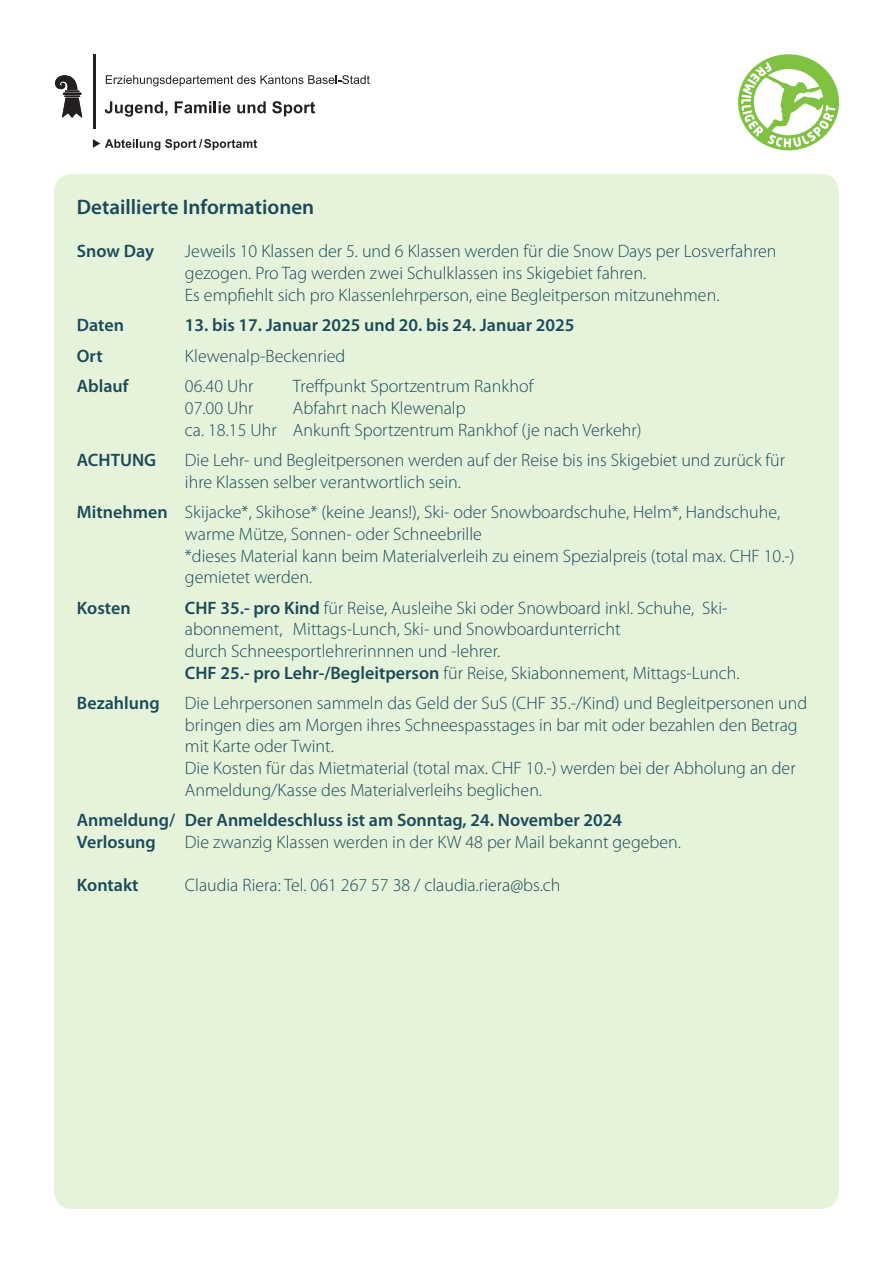
<style>
.page{position:relative;width:893px;height:1263px;background:#fff}
.page>*{position:absolute;margin:0;border:0;box-sizing:border-box;transform-origin:0 0}
.t1{font:600 21px "Myriad Pro";color:#1b4959}
.t2{font:300 18px/21.6px "Myriad Pro";color:#1b4959}
.t3{font:600 18px/21.6px "Myriad Pro";color:#1b4959}
.s1{font-weight:600}
</style>
<div class="page">
<svg style="left:106px;top:75px;width:264px;height:11px"></svg>
<svg style="left:93px;top:139px;width:164px;height:11px"></svg>
<svg style="left:105px;top:101px;width:62px;height:16px"></svg>
<svg style="left:175px;top:101px;width:56px;height:12px"></svg>
<svg style="left:237px;top:101px;width:29px;height:12px"></svg>
<svg style="left:272px;top:101px;width:43px;height:15px"></svg>
<svg style="left:55px;top:75px;width:27px;height:43px"></svg>
<hr style="left:93px;top:54px;width:2px;height:74px;background:#231f20">
<svg style="left:738px;top:54px;width:101px;height:96px"></svg>
<div style="left:54px;top:174px;width:785px;height:1035px;background:#e5f3da;border-radius:18px"></div>
<p class="t1" style="left:77px;top:195px;width:239px">Detaillierte Informationen</p>
<p class="t3" style="left:77px;top:241px;width:79px">Snow Day</p>
<p class="t2" style="left:185px;top:241px;width:593px">Jeweils 10 Klassen der 5. und 6 Klassen werden für die Snow Days per Losverfahren gezogen. Pro Tag werden zwei Schulklassen ins Skigebiet fahren.<br>Es empfiehlt sich pro Klassenlehrperson, eine Begleitperson mitzunehmen.</p>
<p class="t3" style="left:77px;top:315px;width:49px">Daten</p>
<p class="t3" style="left:185px;top:315px;width:391px">13. bis 17. Januar 2025 und 20. bis 24. Januar 2025</p>
<p class="t3" style="left:77px;top:345px;width:27px">Ort</p>
<p class="t2" style="left:185px;top:345px;width:162px">Klewenalp-Beckenried</p>
<p class="t3" style="left:77px;top:376px;width:53px">Ablauf</p>
<p class="t2" style="left:185px;top:376px;width:70px">06.40 Uhr</p>
<p class="t2" style="left:293px;top:376px;width:242px">Treffpunkt Sportzentrum Rankhof</p>
<p class="t2" style="left:185px;top:397px;width:70px">07.00 Uhr</p>
<p class="t2" style="left:185px;top:397px;width:458px;text-indent:108px">Abfahrt nach Klewenalp<br>ca. 18.15 Uhr Ankunft Sportzentrum Rankhof (je nach Verkehr)</p>
<p class="t3" style="left:77px;top:450px;width:81px">ACHTUNG</p>
<p class="t2" style="left:185px;top:450px;width:602px">Die Lehr- und Begleitpersonen werden auf der Reise bis ins Skigebiet und zurück für ihre Klassen selber verantwortlich sein.</p>
<p class="t2" style="left:185px;top:502px;width:611px;text-indent:-108px"><span class="s1">Mitnehmen</span> Skijacke*, Skihose* (keine Jeans!), Ski- oder Snowboardschuhe, Helm*, Handschuhe, warme Mütze, Sonnen- oder Schneebrille<br>*dieses Material kann beim Materialverleih zu einem Spezialpreis (total max. CHF 10.-) gemietet werden.</p>
<p class="t3" style="left:77px;top:597px;width:55px">Kosten</p>
<p class="t2" style="left:185px;top:597px;width:556px"><span class="s1">CHF 35.- pro Kind</span> für Reise, Ausleihe Ski oder Snowboard inkl. Schuhe, Ski&shy;abonnement, Mittags-Lunch, Ski- und Snowboardunterricht<br>durch Schneesportlehrerinnnen und -lehrer.<br><span class="s1">CHF 25.- pro Lehr-/Begleitperson</span> für Reise, Skiabonnement, Mittags-Lunch.</p>
<p class="t3" style="left:77px;top:693px;width:84px">Bezahlung</p>
<p class="t2" style="left:185px;top:693px;width:624px">Die Lehrpersonen sammeln das Geld der SuS (CHF 35.-/Kind) und Begleitpersonen und bringen dies am Morgen ihres Schneespasstages in bar mit oder bezahlen den Betrag mit Karte oder Twint.<br>Die Kosten für das Mietmaterial (total max. CHF 10.-) werden bei der Abholung an der Anmeldung/Kasse des Materialverleihs beglichen.</p>
<p class="t3" style="left:77px;top:810px;width:547px">Anmeldung/ Der Anmeldeschluss ist am Sonntag, 24. November 2024<br>Verlosung</p>
<p class="t2" style="left:185px;top:831px;width:498px">Die zwanzig Klassen werden in der KW 48 per Mail bekannt gegeben.</p>
<p class="t3" style="left:77px;top:874px;width:63px">Kontakt</p>
<p class="t2" style="left:185px;top:874px;width:377px">Claudia Riera: Tel. 061 267 57 38 / claudia.riera@bs.ch</p>
</div>
